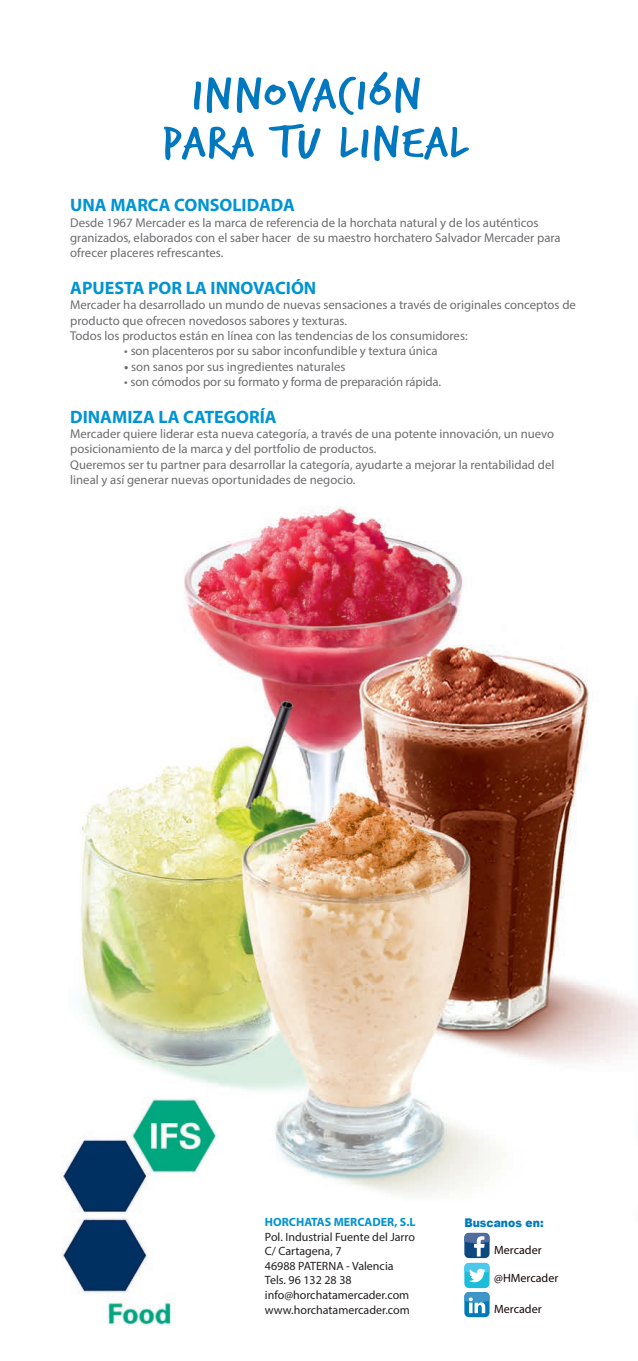
<style>
.page{position:relative;width:638px;height:1361px;background:#fff}
.page>*{position:absolute;margin:0;border:0;box-sizing:border-box;transform-origin:0 0}
.t1{font:48px/48px "Trash Hand";letter-spacing:.03em;color:#0077bf;text-align:center;scale:1.24 1}
.t2{font:700 18px "Myriad Pro";color:#0094d3}
.t3{font:12.75px/15.3px "Myriad Pro";color:#6c6d70}
.t4{font:12px/14.5px "Myriad Pro";color:#231f20}
.t5{font:12px "Myriad Pro";color:#160808}
.t6{font:700 12px "Myriad Pro";color:#0094d3}
.t7{font:900 12px "Arial";color:#007ab6;scale:.9 1}
.s1{font-weight:700}
</style>
<div class="page">
<img style="left:80px;top:506px;width:558px;height:820px">
<img style="left:61px;top:1097px;width:157px;height:228px">
<div style="left:464px;top:1263px;width:25px;height:25px;background:#1cbed7;border-radius:5px"></div>
<svg style="left:464px;top:1263px;width:25px;height:19px"></svg>
<svg style="left:464px;top:1233px;width:25px;height:25px"></svg>
<svg style="left:464px;top:1233px;width:25px;height:23px"></svg>
<svg style="left:464px;top:1292px;width:25px;height:25px"></svg>
<svg style="left:464px;top:1292px;width:25px;height:21px"></svg>
<h1 class="t1" style="left:162px;top:73px;width:249px">INNOVACIÓN<br>PARA TU LINEAL</h1>
<h2 class="t2" style="left:70px;top:193px;width:226px">UNA MARCA CONSOLIDADA</h2>
<p class="t3" style="left:70px;top:214px;width:492px">Desde 1967 Mercader es la marca de referencia de la horchata natural y de los auténticos granizados, elaborados con el saber hacer de su maestro horchatero Salvador Mercader para ofrecer placeres refrescantes.</p>
<h2 class="t2" style="left:70px;top:276px;width:248px">APUESTA POR LA INNOVACIÓN</h2>
<p class="t3" style="left:70px;top:297px;width:507px">Mercader ha desarrollado un mundo de nuevas sensaciones a través de originales conceptos de producto que ofrecen novedosos sabores y texturas.<br>Todos los productos están en línea con las tendencias de los consumidores:</p>
<p class="t3" style="left:124px;top:343px;width:315px">• son placenteros por su sabor inconfundible y textura única</p>
<p class="t3" style="left:124px;top:358px;width:223px"><span class="s1">•</span> son sanos por sus ingredientes naturales</p>
<p class="t3" style="left:124px;top:374px;width:318px">• son cómodos por su formato y forma de preparación rápida.</p>
<h2 class="t2" style="left:70px;top:405px;width:208px">DINAMIZA LA CATEGORÍA</h2>
<p class="t3" style="left:70px;top:426px;width:486px">Mercader quiere liderar esta nueva categoría, a través de una potente innovación, un nuevo posicionamiento de la marca y del portfolio de productos.<br>Queremos ser tu partner para desarrollar la categoría, ayudarte a mejorar la rentabilidad del lineal y así generar nuevas oportunidades de negocio.</p>
<p class="t6" style="left:265px;top:1214px;width:152px">HORCHATAS MERCADER, S.L</p>
<p class="t4" style="left:265px;top:1229px;width:151px">Pol. Industrial Fuente del Jarro<br>C/ Cartagena, 7<br>46988 PATERNA - Valencia<br>Tels. 96 132 28 38 info@horchatamercader.com www.horchatamercader.com</p>
<p class="t7" style="left:464px;top:1214px;width:90px">Buscanos en:</p>
<p class="t5" style="left:494px;top:1242px;width:49px">Mercader</p>
<p class="t5" style="left:494px;top:1270px;width:66px">@HMercader</p>
<p class="t5" style="left:494px;top:1302px;width:49px">Mercader</p>
</div>
